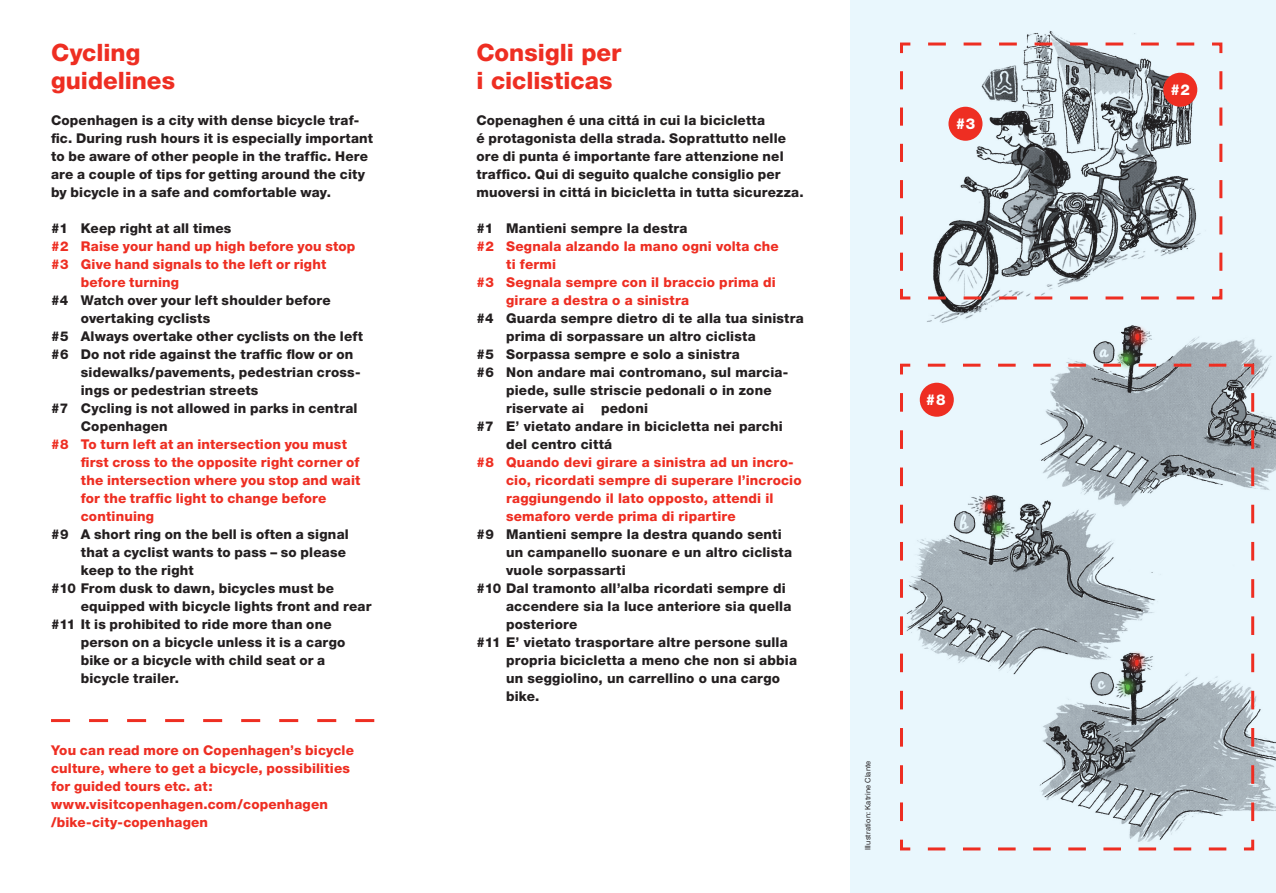
<style>
.page{position:relative;width:1276px;height:893px;background:#fff}
.page>*{position:absolute;margin:0;border:0;box-sizing:border-box;transform-origin:0 0}
.t1{font:800 24px/28.5px "Helvetica Neue";color:#ee2e22}
.t2{font:800 15px "Helvetica Neue";color:#fff}
.t3{font:800 13.5px/18px "Helvetica Neue";letter-spacing:.015em;color:#231f20}
.t4{font:800 13.5px/18px "Helvetica Neue";letter-spacing:.015em;color:#ee2e22}
.t5{font:7.5px "Helvetica Neue";letter-spacing:.02em;color:#231f20}
</style>
<div class="page">
<div style="left:850px;top:0;width:426px;height:893px;background:#e9f7fd"></div>
<img style="left:927px;top:31px;width:349px;height:780px">
<svg style="left:900px;top:41px;width:324px;height:260px"></svg>
<svg style="left:900px;top:362px;width:355px;height:489px"></svg>
<div style="left:1163px;top:73px;width:34px;height:34px;background:#ee2e22;border-radius:50%"></div>
<div style="left:948px;top:107px;width:34px;height:34px;background:#ee2e22;border-radius:50%"></div>
<div style="left:919px;top:383px;width:35px;height:34px;background:#ee2e22;border-radius:50%"></div>
<div style="left:1125px;top:324px;width:23px;height:26px;background:#ee2e22;opacity:.75"></div>
<svg style="left:1135px;top:334px;width:4px;height:6px"></svg>
<svg style="left:976px;top:493px;width:34px;height:48px"></svg>
<svg style="left:1114px;top:650px;width:34px;height:51px"></svg>
<div style="left:1114px;top:348px;width:23px;height:23px;background:#5dbb46;opacity:.75"></div>
<svg style="left:919px;top:357px;width:307px;height:10px"></svg>
<svg style="left:51px;top:719px;width:323px;height:3px"></svg>
<h1 class="t1" style="left:51px;top:40px;width:125px">Cycling guidelines</h1>
<p class="t3" style="left:51px;top:113px;width:324px">Copenhagen is a city with dense bicycle traf&shy;fic. During rush hours it is especially important to be aware of other people in the traffic. Here are a couple of tips for getting around the city by bicycle in a safe and comfortable way.</p>
<p class="t3" style="left:51px;top:221px;width:182px">#1 Keep right at all times</p>
<p class="t4" style="left:51px;top:239px;width:306px">#2 Raise your hand up high before you stop</p>
<p class="t4" style="left:51px;top:257px;width:277px">#3 Give hand signals to the left or right</p>
<p class="t4" style="left:81px;top:275px;width:100px">before turning</p>
<p class="t3" style="left:51px;top:293px;width:281px">#4 Watch over your left shoulder before</p>
<p class="t3" style="left:81px;top:311px;width:131px">overtaking cyclists</p>
<p class="t3" style="left:51px;top:329px;width:314px">#5 Always overtake other cyclists on the left</p>
<p class="t3" style="left:51px;top:347px;width:304px">#6 Do not ride against the traffic flow or on</p>
<p class="t3" style="left:81px;top:365px;width:281px">sidewalks/pavements, pedestrian cross-</p>
<p class="t3" style="left:81px;top:383px;width:179px">ings or pedestrian streets</p>
<p class="t3" style="left:51px;top:401px;width:308px">#7 Cycling is not allowed in parks in central</p>
<p class="t3" style="left:81px;top:419px;width:88px">Copenhagen</p>
<p class="t4" style="left:81px;top:437px;width:281px;text-indent:-30px">#8 To turn left at an intersection you must first cross to the opposite right corner of the intersection where you stop and wait for the traffic light to change before continuing</p>
<p class="t3" style="left:51px;top:527px;width:299px">#9 A short ring on the bell is often a signal</p>
<p class="t3" style="left:81px;top:545px;width:267px">that a cyclist wants to pass – so please</p>
<p class="t3" style="left:81px;top:563px;width:114px">keep to the right</p>
<p class="t3" style="left:51px;top:581px;width:284px">#10 From dusk to dawn, bicycles must be</p>
<p class="t3" style="left:81px;top:599px;width:292px">equipped with bicycle lights front and rear</p>
<p class="t3" style="left:51px;top:617px;width:282px">#11 It is prohibited to ride more than one</p>
<p class="t3" style="left:81px;top:635px;width:266px">person on a bicycle unless it is a cargo</p>
<p class="t3" style="left:81px;top:653px;width:246px">bike or a bicycle with child seat or a</p>
<p class="t3" style="left:81px;top:671px;width:100px">bicycle trailer.</p>
<p class="t4" style="left:51px;top:742px;width:304px">You can read more on Copenhagen’s bicycle culture, where to get a bicycle, possibilities for guided tours etc. at: www.visitcopenhagen.com/copenhagen /bike-city-copenhagen</p>
<h1 class="t1" style="left:476px;top:40px;width:146px">Consigli per i ciclisticas</h1>
<p class="t3" style="left:476px;top:113px;width:329px">Copenaghen é una cittá in cui la bicicletta<br>é protagonista della strada. Soprattutto nelle ore di punta é importante fare attenzione nel traffico. Qui di seguito qualche consiglio per muoversi in cittá in bicicletta in tutta sicurezza.</p>
<p class="t3" style="left:476px;top:221px;width:213px">#1 Mantieni sempre la destra</p>
<p class="t4" style="left:476px;top:239px;width:304px">#2 Segnala alzando la mano ogni volta che</p>
<p class="t4" style="left:506px;top:257px;width:51px">ti fermi</p>
<p class="t4" style="left:476px;top:275px;width:301px">#3 Segnala sempre con il braccio prima di</p>
<p class="t4" style="left:506px;top:293px;width:184px">girare a destra o a sinistra</p>
<p class="t3" style="left:476px;top:311px;width:329px">#4 Guarda sempre dietro di te alla tua sinistra</p>
<p class="t3" style="left:506px;top:329px;width:251px">prima di sorpassare un altro ciclista</p>
<p class="t3" style="left:476px;top:347px;width:265px">#5 Sorpassa sempre e solo a sinistra</p>
<p class="t3" style="left:476px;top:365px;width:313px">#6 Non andare mai contromano, sul marcia-</p>
<p class="t3" style="left:506px;top:383px;width:267px">piede, sulle striscie pedonali o in zone</p>
<p class="t3" style="left:506px;top:401px;width:79px">riservate ai</p>
<p class="t3" style="left:601px;top:401px;width:48px">pedoni</p>
<p class="t3" style="left:476px;top:419px;width:308px">#7 E’ vietato andare in bicicletta nei parchi</p>
<p class="t3" style="left:506px;top:437px;width:108px">del centro cittá</p>
<p class="t4" style="left:506px;top:455px;width:297px;text-indent:-30px">#8 Quando devi girare a sinistra ad un incro&shy;cio, ricordati sempre di superare l’incrocio raggiungendo il lato opposto, attendi il semaforo verde prima di ripartire</p>
<p class="t3" style="left:476px;top:527px;width:307px">#9 Mantieni sempre la destra quando senti</p>
<p class="t3" style="left:506px;top:545px;width:287px">un campanello suonare e un altro ciclista</p>
<p class="t3" style="left:506px;top:563px;width:121px">vuole sorpassarti</p>
<p class="t3" style="left:476px;top:581px;width:311px">#10 Dal tramonto all’alba ricordati sempre di</p>
<p class="t3" style="left:506px;top:599px;width:287px">accendere sia la luce anteriore sia quella</p>
<p class="t3" style="left:506px;top:617px;width:73px">posteriore</p>
<p class="t3" style="left:476px;top:635px;width:313px">#11 E’ vietato trasportare altre persone sulla</p>
<p class="t3" style="left:506px;top:653px;width:292px">propria bicicletta a meno che non si abbia</p>
<p class="t3" style="left:506px;top:671px;width:275px">un seggiolino, un carrellino o una cargo</p>
<p class="t3" style="left:506px;top:689px;width:35px">bike.</p>
<p class="t2" style="left:955px;top:118px;width:21px">#3</p>
<p class="t2" style="left:926px;top:394px;width:21px">#8</p>
<p class="t5" style="left:863px;top:850px;width:91px;rotate:-90deg">Illustration: Katrine Clante</p>
<p class="t2" style="left:1170px;top:84px;width:21px">#2</p>
</div>
